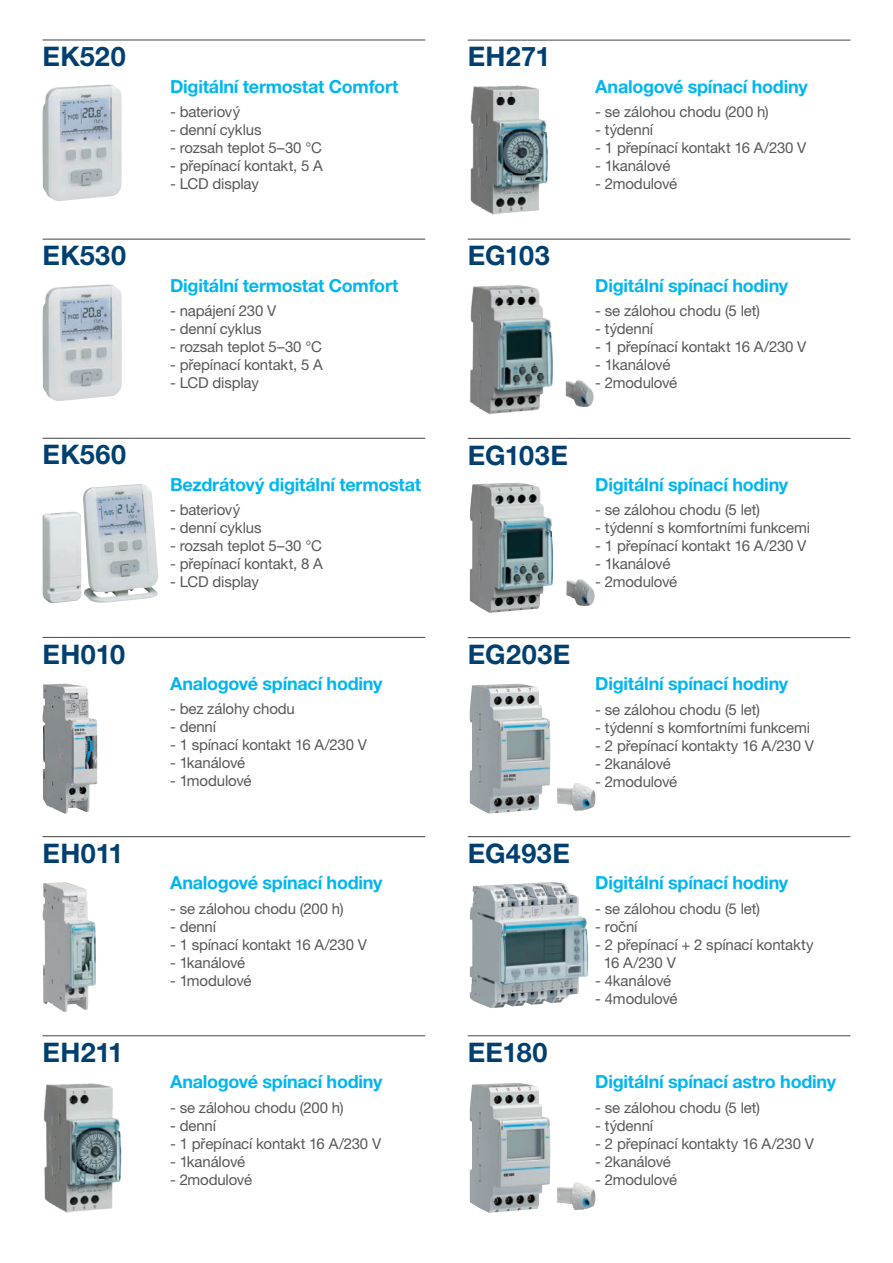
<style>
.page{position:relative;width:893px;height:1263px;background:#fff}
.page>*{position:absolute;margin:0;border:0;box-sizing:border-box;transform-origin:0 0}
.t1{font:700 27px "Helvetica Neue LTW1 G";letter-spacing:.01em;color:#004071}
.t2{font:700 18px "Helvetica Neue LTW1 G";letter-spacing:-.015em;color:#00b6f0}
.t3{font:15px/18px "Helvetica Neue LTW1 G";letter-spacing:-.01em;color:#57585a}
</style>
<div class="page">
<hr style="left:43px;top:39px;width:382px;height:2px;background:#57585a">
<hr style="left:43px;top:239px;width:382px;height:1px;background:#57585a">
<img style="left:43px;top:84px;width:79px;height:117px">
<img style="left:43px;top:284px;width:79px;height:117px">
<hr style="left:43px;top:438px;width:382px;height:1px;background:#57585a">
<img style="left:43px;top:512px;width:39px;height:91px">
<img style="left:83px;top:485px;width:75px;height:118px">
<hr style="left:43px;top:637px;width:382px;height:1px;background:#57585a">
<img style="left:43px;top:684px;width:55px;height:130px">
<hr style="left:43px;top:836px;width:382px;height:1px;background:#57585a">
<img style="left:43px;top:882px;width:53px;height:130px">
<hr style="left:43px;top:1035px;width:382px;height:1px;background:#57585a">
<img style="left:44px;top:1083px;width:78px;height:130px">
<hr style="left:468px;top:40px;width:382px;height:1px;background:#57585a">
<hr style="left:468px;top:637px;width:382px;height:1px;background:#57585a">
<hr style="left:468px;top:836px;width:382px;height:1px;background:#57585a">
<hr style="left:468px;top:1035px;width:382px;height:1px;background:#57585a">
<hr style="left:468px;top:239px;width:382px;height:1px;background:#57585a">
<hr style="left:468px;top:438px;width:382px;height:1px;background:#57585a">
<img style="left:470px;top:85px;width:78px;height:129px">
<img style="left:470px;top:285px;width:124px;height:129px">
<img style="left:470px;top:882px;width:80px;height:100px">
<img style="left:470px;top:483px;width:83px;height:130px">
<img style="left:557px;top:783px;width:38px;height:28px">
<img style="left:470px;top:684px;width:80px;height:130px">
<img style="left:470px;top:1083px;width:80px;height:130px">
<img style="left:557px;top:1182px;width:38px;height:28px">
<h1 class="t1" style="left:43px;top:40px;width:85px">EK520</h1>
<h1 class="t1" style="left:468px;top:40px;width:84px">EH271</h1>
<p class="t2" style="left:170px;top:75px;width:230px">Digitální termostat Comfort</p>
<p class="t3" style="left:170px;top:102px;width:72px">- bateriový</p>
<p class="t3" style="left:170px;top:120px;width:93px">- denní cyklus</p>
<p class="t3" style="left:170px;top:138px;width:153px">- rozsah teplot 5–30 °C</p>
<p class="t3" style="left:170px;top:156px;width:154px">- přepínací kontakt, 5 A</p>
<p class="t3" style="left:170px;top:174px;width:90px">- LCD display</p>
<p class="t2" style="left:595px;top:75px;width:214px">Analogové spínací hodiny</p>
<p class="t3" style="left:595px;top:103px;width:175px">- se zálohou chodu (200 h)</p>
<p class="t3" style="left:595px;top:121px;width:59px">- týdenní</p>
<p class="t3" style="left:595px;top:139px;width:213px">- 1 přepínací kontakt 16 A/230 V</p>
<p class="t3" style="left:595px;top:157px;width:77px">- 1kanálové</p>
<p class="t3" style="left:595px;top:175px;width:84px">- 2modulové</p>
<h1 class="t1" style="left:43px;top:239px;width:85px">EK530</h1>
<h1 class="t1" style="left:468px;top:239px;width:84px">EG103</h1>
<p class="t2" style="left:170px;top:274px;width:230px">Digitální termostat Comfort</p>
<p class="t3" style="left:170px;top:302px;width:108px">- napájení 230 V</p>
<p class="t3" style="left:170px;top:320px;width:93px">- denní cyklus</p>
<p class="t3" style="left:170px;top:338px;width:153px">- rozsah teplot 5–30 °C</p>
<p class="t3" style="left:170px;top:356px;width:154px">- přepínací kontakt, 5 A</p>
<p class="t3" style="left:170px;top:374px;width:90px">- LCD display</p>
<p class="t2" style="left:595px;top:274px;width:194px">Digitální spínací hodiny</p>
<p class="t3" style="left:595px;top:302px;width:166px">- se zálohou chodu (5 let)</p>
<p class="t3" style="left:595px;top:320px;width:59px">- týdenní</p>
<p class="t3" style="left:595px;top:338px;width:213px">- 1 přepínací kontakt 16 A/230 V</p>
<p class="t3" style="left:595px;top:356px;width:77px">- 1kanálové</p>
<p class="t3" style="left:595px;top:374px;width:84px">- 2modulové</p>
<h1 class="t1" style="left:43px;top:438px;width:85px">EK560</h1>
<h1 class="t1" style="left:468px;top:438px;width:102px">EG103E</h1>
<p class="t2" style="left:170px;top:473px;width:253px">Bezdrátový digitální termostat</p>
<p class="t3" style="left:170px;top:501px;width:72px">- bateriový</p>
<p class="t3" style="left:170px;top:519px;width:93px">- denní cyklus</p>
<p class="t3" style="left:170px;top:537px;width:153px">- rozsah teplot 5–30 °C</p>
<p class="t3" style="left:170px;top:555px;width:154px">- přepínací kontakt, 8 A</p>
<p class="t3" style="left:170px;top:573px;width:90px">- LCD display</p>
<p class="t2" style="left:595px;top:473px;width:194px">Digitální spínací hodiny</p>
<p class="t3" style="left:595px;top:501px;width:166px">- se zálohou chodu (5 let)</p>
<p class="t3" style="left:595px;top:519px;width:216px">- týdenní s komfortními funkcemi</p>
<p class="t3" style="left:595px;top:537px;width:213px">- 1 přepínací kontakt 16 A/230 V</p>
<p class="t3" style="left:595px;top:555px;width:77px">- 1kanálové</p>
<p class="t3" style="left:595px;top:573px;width:84px">- 2modulové</p>
<h1 class="t1" style="left:43px;top:637px;width:84px">EH010</h1>
<h1 class="t1" style="left:468px;top:637px;width:104px">EG203E</h1>
<p class="t2" style="left:170px;top:672px;width:214px">Analogové spínací hodiny</p>
<p class="t3" style="left:170px;top:700px;width:126px">- bez zálohy chodu</p>
<p class="t3" style="left:170px;top:718px;width:47px">- denní</p>
<p class="t3" style="left:170px;top:736px;width:198px">- 1 spínací kontakt 16 A/230 V</p>
<p class="t3" style="left:170px;top:754px;width:77px">- 1kanálové</p>
<p class="t3" style="left:170px;top:772px;width:83px">- 1modulové</p>
<p class="t2" style="left:595px;top:673px;width:194px">Digitální spínací hodiny</p>
<p class="t3" style="left:595px;top:700px;width:166px">- se zálohou chodu (5 let)</p>
<p class="t3" style="left:595px;top:718px;width:216px">- týdenní s komfortními funkcemi</p>
<p class="t3" style="left:595px;top:736px;width:220px">- 2 přepínací kontakty 16 A/230 V</p>
<p class="t3" style="left:595px;top:754px;width:77px">- 2kanálové</p>
<p class="t3" style="left:595px;top:772px;width:84px">- 2modulové</p>
<h1 class="t1" style="left:43px;top:836px;width:83px">EH011</h1>
<h1 class="t1" style="left:468px;top:836px;width:104px">EG493E</h1>
<p class="t2" style="left:170px;top:872px;width:214px">Analogové spínací hodiny</p>
<p class="t3" style="left:170px;top:899px;width:175px">- se zálohou chodu (200 h)</p>
<p class="t3" style="left:170px;top:917px;width:47px">- denní</p>
<p class="t3" style="left:170px;top:935px;width:198px">- 1 spínací kontakt 16 A/230 V</p>
<p class="t3" style="left:170px;top:953px;width:77px">- 1kanálové</p>
<p class="t3" style="left:170px;top:971px;width:83px">- 1modulové</p>
<p class="t2" style="left:595px;top:872px;width:194px">Digitální spínací hodiny</p>
<p class="t3" style="left:595px;top:899px;width:166px">- se zálohou chodu (5 let)</p>
<p class="t3" style="left:595px;top:917px;width:44px">- roční</p>
<p class="t3" style="left:604px;top:935px;width:211px;text-indent:-9px">- 2 přepínací + 2 spínací kontakty<br>16 A/230 V</p>
<p class="t3" style="left:595px;top:971px;width:77px">- 4kanálové</p>
<p class="t3" style="left:595px;top:989px;width:84px">- 4modulové</p>
<h1 class="t1" style="left:43px;top:1035px;width:82px">EH211</h1>
<h1 class="t1" style="left:468px;top:1035px;width:81px">EE180</h1>
<p class="t2" style="left:170px;top:1071px;width:214px">Analogové spínací hodiny</p>
<p class="t3" style="left:170px;top:1098px;width:175px">- se zálohou chodu (200 h)</p>
<p class="t3" style="left:170px;top:1116px;width:47px">- denní</p>
<p class="t3" style="left:170px;top:1134px;width:213px">- 1 přepínací kontakt 16 A/230 V</p>
<p class="t3" style="left:170px;top:1152px;width:77px">- 1kanálové</p>
<p class="t3" style="left:170px;top:1170px;width:84px">- 2modulové</p>
<p class="t2" style="left:595px;top:1071px;width:242px">Digitální spínací astro hodiny</p>
<p class="t3" style="left:595px;top:1098px;width:166px">- se zálohou chodu (5 let)</p>
<p class="t3" style="left:595px;top:1116px;width:59px">- týdenní</p>
<p class="t3" style="left:595px;top:1134px;width:220px">- 2 přepínací kontakty 16 A/230 V</p>
<p class="t3" style="left:595px;top:1152px;width:77px">- 2kanálové</p>
<p class="t3" style="left:595px;top:1170px;width:84px">- 2modulové</p>
</div>
